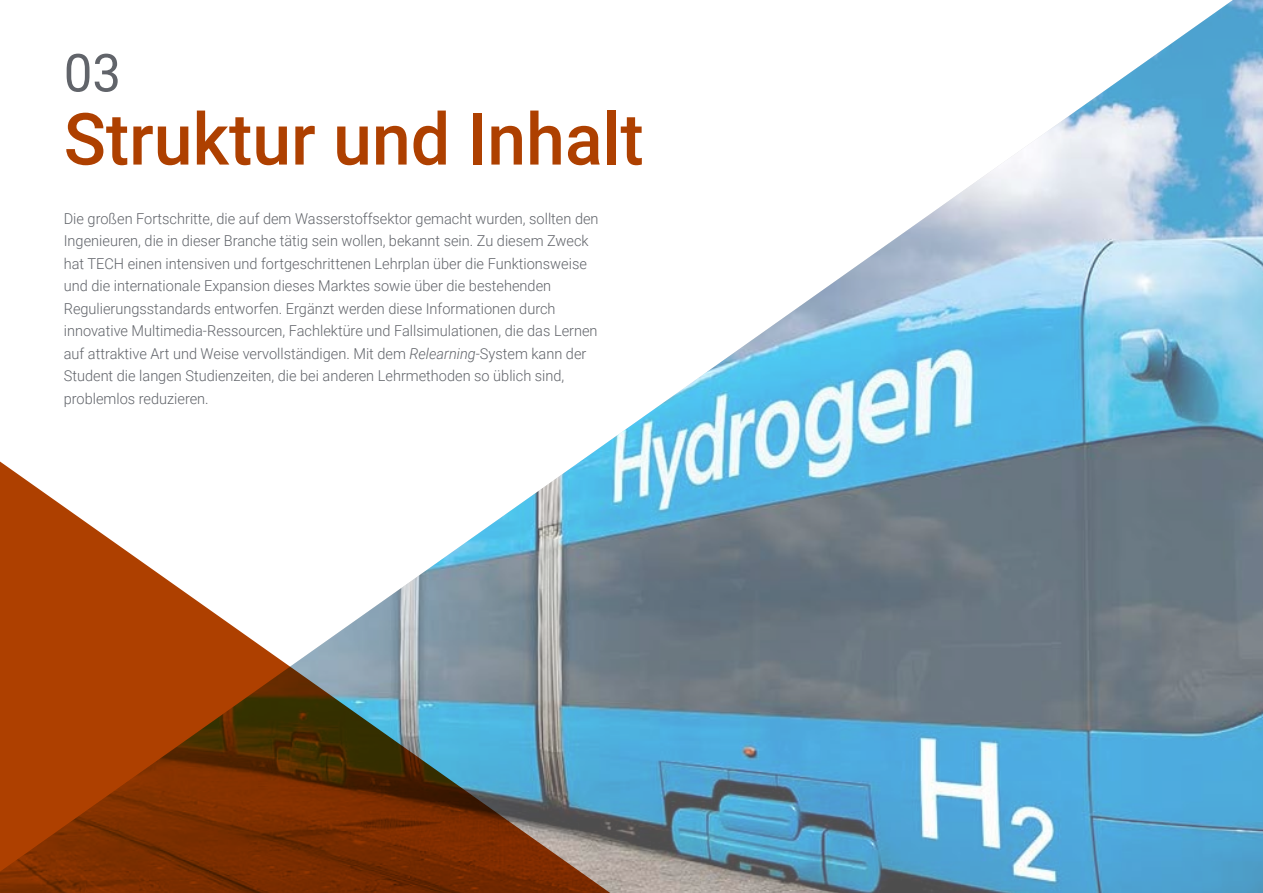
<style>
.page{position:relative;width:1263px;height:893px;background:#fff}
.page>*{position:absolute;margin:0;border:0;box-sizing:border-box;transform-origin:0 0}
.t1{font:500 72px "Roboto";color:#ae4000}
.t2{font:52.5px "Roboto";color:#61646a}
.t3{font:300 15px/22.5px "Roboto";color:#61646a}
.s1{font-style:italic}
</style>
<div class="page">
<img style="left:602px;top:0;width:661px;height:893px">
<svg style="left:0;top:446px;width:640px;height:447px"></svg>
<h2 class="t2" style="left:64px;top:36px;width:59px">03</h2>
<h1 class="t1" style="left:64px;top:89px;width:581px">Struktur und Inhalt</h1>
<p class="t3" style="left:64px;top:207px;width:536px">Die großen Fortschritte, die auf dem Wasserstoffsektor gemacht wurden, sollten den Ingenieuren, die in dieser Branche tätig sein wollen, bekannt sein. Zu diesem Zweck hat TECH einen intensiven und fortgeschrittenen Lehrplan über die Funktionsweise und die internationale Expansion dieses Marktes sowie über die bestehenden Regulierungsstandards entworfen. Ergänzt werden diese Informationen durch innovative Multimedia-Ressourcen, Fachlektüre und Fallsimulationen, die das Lernen auf attraktive Art und Weise vervollständigen. Mit dem <span class="s1">Relearning</span>-System kann der Student die langen Studienzeiten, die bei anderen Lehrmethoden so üblich sind, problemlos reduzieren.</p>
</div>
